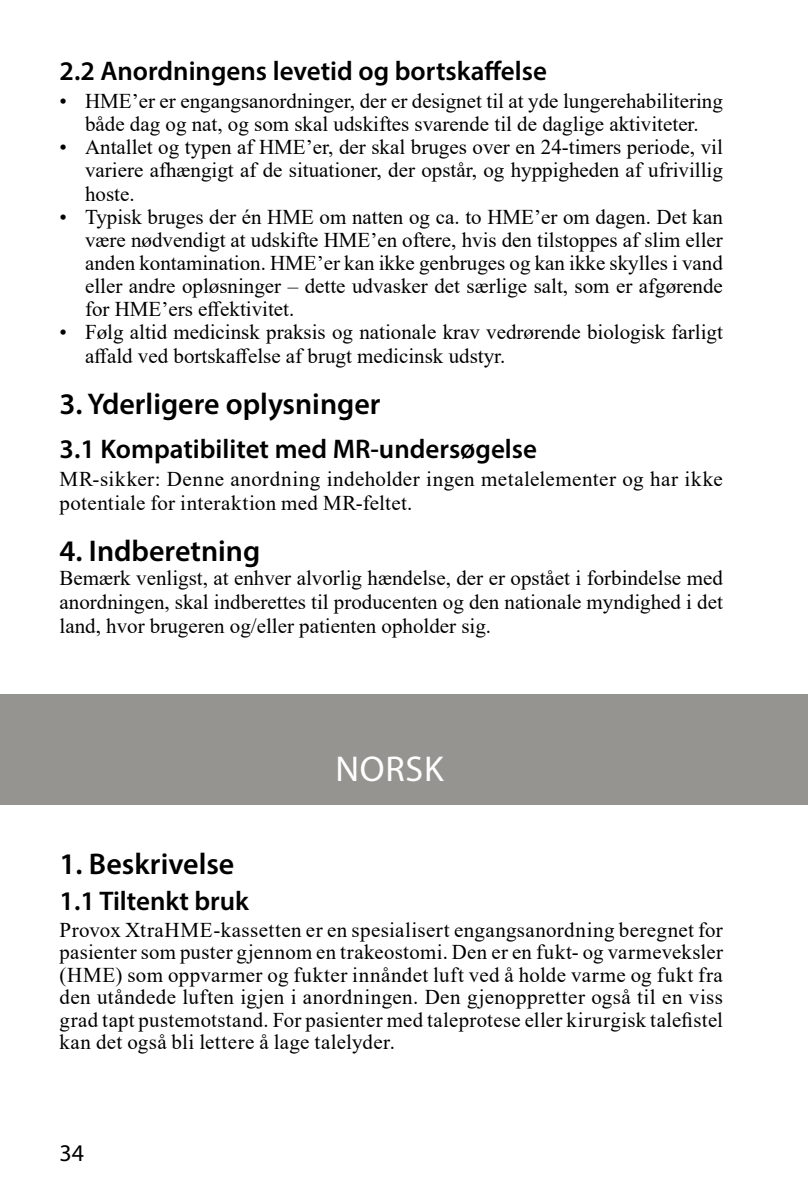
<style>
.page{position:relative;width:808px;height:1191px;background:#fff}
.page>*{position:absolute;margin:0;border:0;box-sizing:border-box;transform-origin:0 0}
.t1{font:36px "Myriad Pro";letter-spacing:.02em;color:#fff}
.t2{font:600 30px "Myriad Pro";color:#000}
.t3{font:600 27px "Myriad Pro";color:#000}
.t4{font:24px "Myriad Pro";color:#000}
.t5{font:21px/23.1px "Times New Roman";color:#000;text-align:justify}
.t6{font:21px/24px "Times New Roman";letter-spacing:.02em;color:#000}
</style>
<div class="page">
<div style="left:0;top:694px;width:808px;height:110px;background:#959490"></div>
<p class="t3" style="left:60px;top:54px;width:489px">2.2 Anordningens levetid og bortskaffelse</p>
<p class="t5" style="left:60px;top:89px;width:665px;text-align:center">• HME’er er engangsanordninger, der er designet til at yde lungerehabilitering både dag og nat, og som skal udskiftes svarende til de daglige aktiviteter.</p>
<p class="t5" style="left:85px;top:135px;width:639px;text-indent:-26px">• Antallet og typen af HME’er, der skal bruges over en 24-timers periode, vil variere afhængigt af de situationer, der opstår, og hyppigheden af ufrivillig hoste.</p>
<p class="t5" style="left:85px;top:204px;width:639px;text-indent:-26px">• Typisk bruges der én HME om natten og ca. to HME’er om dagen. Det kan være nødvendigt at udskifte HME’en oftere, hvis den tilstoppes af slim eller anden kontamination. HME’er kan ikke genbruges og kan ikke skylles i vand eller andre opløsninger – dette udvasker det særlige salt, som er afgørende for HME’ers effektivitet.</p>
<p class="t5" style="left:85px;top:319px;width:639px;line-height:24px;text-indent:-26px">• Følg altid medicinsk praksis og nationale krav vedrørende biologisk farligt affald ved bortskaffelse af brugt medicinsk udstyr.</p>
<h2 class="t2" style="left:60px;top:384px;width:322px">3. Yderligere oplysninger</h2>
<p class="t3" style="left:60px;top:432px;width:479px">3.1 Kompatibilitet med MR-undersøgelse</p>
<p class="t6" style="left:60px;top:467px;width:665px">MR-sikker: Denne anordning indeholder ingen metalelementer og har ikke potentiale for interaktion med MR-feltet.</p>
<h2 class="t2" style="left:60px;top:532px;width:202px">4. Indberetning</h2>
<p class="t5" style="left:60px;top:565px;width:665px;line-height:24px">Bemærk venligst, at enhver alvorlig hændelse, der er opstået i forbindelse med anordningen, skal indberettes til producenten og den nationale myndighed i det land, hvor brugeren og/eller patienten opholder sig.</p>
<h1 class="t1" style="left:335px;top:746px;width:109px">NORSK</h1>
<h2 class="t2" style="left:60px;top:844px;width:176px">1. Beskrivelse</h2>
<p class="t3" style="left:60px;top:883px;width:191px">1.1 Tiltenkt bruk</p>
<p class="t5" style="left:60px;top:917px;width:665px">Provox XtraHME-kassetten er en spesialisert engangsanordning beregnet for pasienter som puster gjennom en trakeostomi. Den er en fukt- og varmeveksler (HME) som oppvarmer og fukter innåndet luft ved å holde varme og fukt fra den utåndede luften igjen i anordningen. Den gjenoppretter også til en viss grad tapt pustemotstand. For pasienter med taleprotese eller kirurgisk talefistel kan det også bli lettere å lage talelyder.</p>
<p class="t4" style="left:60px;top:1138px;width:26px">34</p>
</div>
